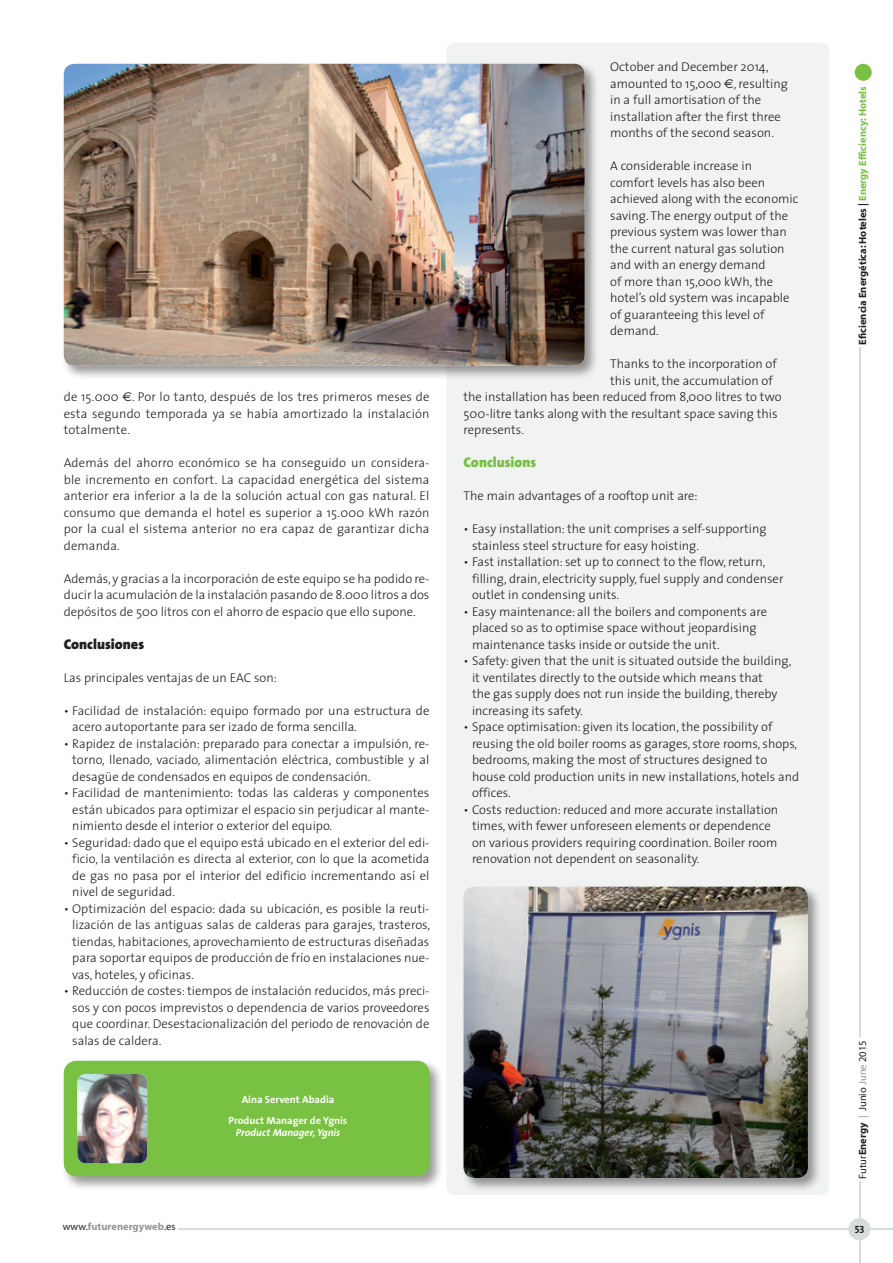
<style>
.page{position:relative;width:893px;height:1263px;background:#fff}
.page>*{position:absolute;margin:0;border:0;box-sizing:border-box;transform-origin:0 0}
.Ladilli_texto_españo{font:900 14.25px "The Sans";color:#231f20}
.Ladillo_Texto{font:900 14.25px "The Sans";color:#79c142}
.Texto{font:300 12.75px/16.5px "The Sans";color:#231f20;text-align:justify}
.Texto_ingles{font:300 12.75px/16.5px "The Sans";color:#231f20}
.t1{font:700 10.5px/12.6px "The Sans";color:#fff;text-align:center}
.t2{font:700 10.5px "Myriad";color:#231f20}
.t3{font:10.5px "Myriad";color:#231f20}
.t4{font:700 10.5px "Myriad";color:#939598}
.t5{font:10.5px "The Sans Bold Caps";color:#231f20}
.s1{font-family:"Euro Sans";font-weight:400}
.s2{font-style:italic}
.s3{color:#79c142}
.s4{font-weight:700}
.s5{color:#8b9b92}
.s6{font-weight:400;color:#231f20}
</style>
<div class="page">
<hr style="left:178px;top:1228px;width:715px;height:2px;background:#d7ddda">
<hr style="left:859px;top:1181px;width:1px;height:82px;background:#d7ddda">
<div style="left:855px;top:64px;width:17px;height:17px;background:#79c142;border-radius:50%"></div>
<hr style="left:859px;top:348px;width:1px;height:689px;background:#d7ddda">
<div style="left:848px;top:1218px;width:22px;height:22px;background:#d7ddda;border-radius:50%"></div>
<div style="left:446px;top:43px;width:383px;height:1152px;background:#f0f3f2;border-radius:9px"></div>
<div style="left:61px;top:61px;width:538px;height:319px;background:#231f20;opacity:.46"></div>
<img style="left:64px;top:64px;width:521px;height:302px">
<div style="left:61px;top:1058px;width:383px;height:133px;background:#231f20;opacity:.45"></div>
<div style="left:64px;top:1061px;width:365px;height:115px;background:#79c142;border-radius:13px"></div>
<img style="left:77px;top:1074px;width:70px;height:89px">
<div style="left:461px;top:884px;width:361px;height:308px;background:#231f20;opacity:.46"></div>
<img style="left:463px;top:887px;width:345px;height:291px">
<p class="Texto" style="left:64px;top:388px;width:367px">de 15.000 <span class="s1">€</span>. Por lo tanto, después de los tres primeros meses de esta segundo temporada ya se había amortizado la instalación totalmente.</p>
<p class="Texto" style="left:64px;top:454px;width:367px">Además del ahorro económico se ha conseguido un considera&shy;ble incremento en confort. La capacidad energética del sistema anterior era inferior a la de la solución actual con gas natural. El consumo que demanda el hotel es superior a 15.000 kWh razón por la cual el sistema anterior no era capaz de garantizar dicha demanda.</p>
<p class="Texto" style="left:64px;top:570px;width:367px">Además, y gracias a la incorporación de este equipo se ha podido re&shy;ducir la acumulación de la instalación pasando de 8.000 litros a dos depósitos de 500 litros con el ahorro de espacio que ello supone.</p>
<p class="Ladilli_texto_españo" style="left:64px;top:632px;width:82px">Conclusiones</p>
<p class="Texto" style="left:64px;top:669px;width:215px">Las principales ventajas de un EAC son:</p>
<p class="Texto" style="left:72px;top:702px;width:359px;text-indent:-9px">• Facilidad de instalación: equipo formado por una estructura de acero autoportante para ser izado de forma sencilla.</p>
<p class="Texto" style="left:72px;top:735px;width:359px;text-indent:-9px">• Rapidez de instalación: preparado para conectar a impulsión, re&shy;torno, llenado, vaciado, alimentación eléctrica, combustible y al desagüe de condensados en equipos de condensación.</p>
<p class="Texto" style="left:72px;top:784px;width:359px;text-indent:-9px">• Facilidad de mantenimiento: todas las calderas y componentes están ubicados para optimizar el espacio sin perjudicar al mante&shy;nimiento desde el interior o exterior del equipo.</p>
<p class="Texto" style="left:72px;top:834px;width:359px;text-indent:-9px">• Seguridad: dado que el equipo está ubicado en el exterior del edi&shy;ficio, la ventilación es directa al exterior, con lo que la acometida de gas no pasa por el interior del edificio incrementando así el nivel de seguridad.</p>
<p class="Texto" style="left:72px;top:900px;width:359px;text-indent:-9px">• Optimización del espacio: dada su ubicación, es posible la reuti&shy;lización de las antiguas salas de calderas para garajes, trasteros, tiendas, habitaciones, aprovechamiento de estructuras diseñadas para soportar equipos de producción de frío en instalaciones nue&shy;vas, hoteles, y oficinas.</p>
<p class="Texto" style="left:72px;top:982px;width:359px;text-indent:-9px">• Reducción de costes: tiempos de instalación reducidos, más preci&shy;sos y con pocos imprevistos o dependencia de varios proveedores que coordinar. Desestacionalización del periodo de renovación de salas de caldera.</p>
<p class="t1" style="left:242px;top:1092px;width:94px">Aina Servent Abadia</p>
<p class="t1" style="left:229px;top:1113px;width:120px">Product Manager de Ygnis<br><span class="s2">Product Manager, Ygnis</span></p>
<p class="Texto_ingles" style="left:610px;top:58px;width:179px">October and December 2014, amounted to 15,000 <span class="s1">€</span>, resulting in a full amortisation of the installation after the first three months of the second season.</p>
<p class="Texto_ingles" style="left:610px;top:157px;width:190px">A considerable increase in comfort levels has also been achieved along with the economic saving. The energy output of the previous system was lower than the current natural gas solution and with an energy demand<br>of more than 15,000 kWh, the hotel’s old system was incapable of guaranteeing this level of demand.</p>
<p class="Texto_ingles" style="left:610px;top:355px;width:168px">Thanks to the incorporation of</p>
<p class="Texto_ingles" style="left:610px;top:372px;width:164px">this unit, the accumulation of</p>
<p class="Texto_ingles" style="left:463px;top:388px;width:320px">the installation has been reduced from 8,000 litres to two</p>
<p class="Texto_ingles" style="left:463px;top:405px;width:316px">500-litre tanks along with the resultant space saving this</p>
<p class="Texto_ingles" style="left:463px;top:421px;width:62px">represents.</p>
<p class="Ladillo_Texto" style="left:463px;top:450px;width:74px">Conclusions</p>
<p class="Texto_ingles" style="left:463px;top:487px;width:236px">The main advantages of a rooftop unit are:</p>
<p class="Texto" style="left:472px;top:520px;width:296px;text-indent:-9px">• Easy installation: the unit comprises a self-supporting stainless steel structure for easy hoisting.</p>
<p class="Texto" style="left:472px;top:553px;width:313px;text-align:left;text-indent:-9px">• Fast installation: set up to connect to the flow, return, filling, drain, electricity supply, fuel supply and condenser outlet in condensing units.</p>
<p class="Texto" style="left:472px;top:603px;width:297px;text-align:left;text-indent:-9px">• Easy maintenance: all the boilers and components are placed so as to optimise space without jeopardising maintenance tasks inside or outside the unit.</p>
<p class="Texto" style="left:472px;top:652px;width:321px;text-align:left;text-indent:-9px">• Safety: given that the unit is situated outside the building, it ventilates directly to the outside which means that<br>the gas supply does not run inside the building, thereby increasing its safety.</p>
<p class="Texto" style="left:472px;top:718px;width:329px;text-align:left;text-indent:-9px">• Space optimisation: given its location, the possibility of reusing the old boiler rooms as garages, store rooms, shops, bedrooms, making the most of structures designed to house cold production units in new installations, hotels and offices.</p>
<p class="Texto" style="left:472px;top:801px;width:308px;text-align:left;text-indent:-9px">• Costs reduction: reduced and more accurate installation times, with fewer unforeseen elements or dependence on various providers requiring coordination. Boiler room renovation not dependent on seasonality.</p>
<p class="t2" style="left:857px;top:345px;width:260px;rotate:-90deg">Eficiencia Energética: Hoteles | <span class="s3">Energy Efficiency: Hotels</span></p>
<p class="t3" style="left:857px;top:1178px;width:139px;rotate:-90deg">Futur<span class="s4">Energy</span> <span class="s5">|</span> Junio <span class="s5">June</span> 2015</p>
<p class="t4" style="left:63px;top:1220px;width:114px"><span class="s6">www.</span>futurenergyweb<span class="s6">.es</span></p>
<p class="t5" style="left:855px;top:1220px;width:11px">53</p>
</div>
